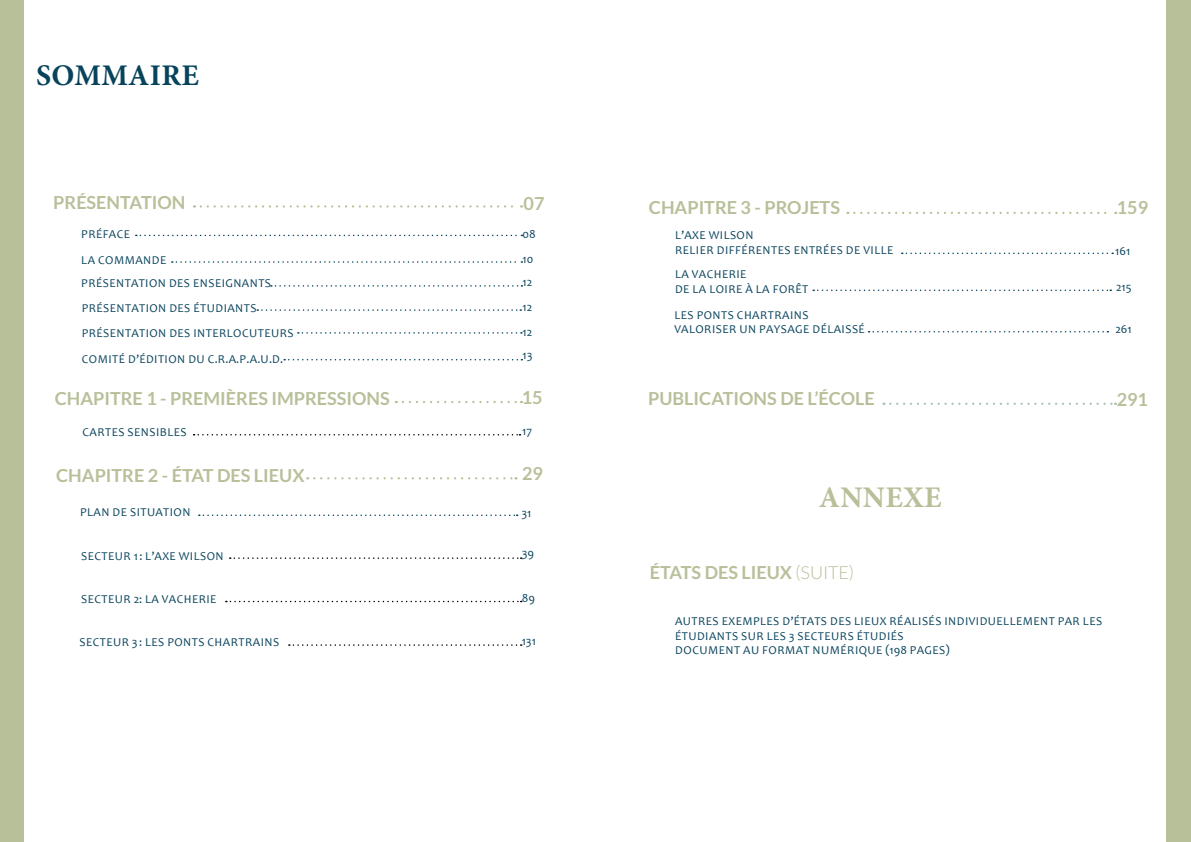
<style>
.page{position:relative;width:1191px;height:842px;background:#fff}
.page>*{position:absolute;margin:0;border:0;box-sizing:border-box;transform-origin:0 0}
.t1{font:700 30px "Minion Pro";letter-spacing:.01em;color:#08435c}
.t2{font:700 30px "Minion Pro";letter-spacing:.01em;color:#b8c09a}
.t3{font:700 18px "Lato";color:#b8c09a}
.t4{font:12px/14.4px "Candara";letter-spacing:.04em;color:#08435c}
.s1{font-weight:300}
</style>
<div class="page">
<div style="left:0;top:0;width:24px;height:842px;background:#b8c09a"></div>
<div style="left:1166px;top:0;width:25px;height:842px;background:#b8c09a"></div>
<svg style="left:403px;top:401px;width:119px;height:2px"></svg>
<svg style="left:194px;top:434px;width:326px;height:1px"></svg>
<svg style="left:201px;top:205px;width:321px;height:3px"></svg>
<svg style="left:136px;top:235px;width:386px;height:1px"></svg>
<svg style="left:172px;top:261px;width:350px;height:2px"></svg>
<svg style="left:271px;top:285px;width:251px;height:2px"></svg>
<svg style="left:257px;top:309px;width:264px;height:2px"></svg>
<svg style="left:298px;top:332px;width:224px;height:2px"></svg>
<svg style="left:284px;top:359px;width:238px;height:1px"></svg>
<svg style="left:314px;top:477px;width:202px;height:2px"></svg>
<svg style="left:868px;top:331px;width:240px;height:1px"></svg>
<svg style="left:813px;top:290px;width:298px;height:1px"></svg>
<svg style="left:901px;top:253px;width:212px;height:1px"></svg>
<svg style="left:199px;top:514px;width:318px;height:2px"></svg>
<svg style="left:890px;top:403px;width:226px;height:2px"></svg>
<svg style="left:854px;top:212px;width:262px;height:2px"></svg>
<svg style="left:289px;top:644px;width:233px;height:2px"></svg>
<svg style="left:226px;top:601px;width:296px;height:1px"></svg>
<svg style="left:230px;top:557px;width:292px;height:2px"></svg>
<h1 class="t1" style="left:36px;top:54px;width:164px">SOMMAIRE</h1>
<h2 class="t3" style="left:53px;top:192px;width:134px">PRÉSENTATION</h2>
<p class="t4" style="left:81px;top:221px;width:86px;line-height:26.3px">PRÉFACE<br>LA COMMANDE</p>
<p class="t4" style="left:81px;top:270px;width:214px;line-height:25.2px">PRÉSENTATION DES ENSEIGNANTS<br>PRÉSENTATION DES ÉTUDIANTS<br>PRÉSENTATION DES INTERLOCUTEURS<br>COMITÉ D’ÉDITION DU C.R.A.P.A.U.D.</p>
<h2 class="t3" style="left:55px;top:388px;width:337px">CHAPITRE 1 - PREMIÈRES IMPRESSIONS</h2>
<p class="t4" style="left:82px;top:424px;width:106px">CARTES SENSIBLES</p>
<h2 class="t3" style="left:523px;top:193px;width:22px">07</h2>
<p class="t4" style="left:522px;top:227px;width:15px">08</p>
<p class="t4" style="left:522px;top:247px;width:12px;line-height:23px">10<br>12</p>
<p class="t4" style="left:522px;top:299px;width:11px">12</p>
<p class="t4" style="left:522px;top:324px;width:11px">12</p>
<p class="t4" style="left:522px;top:347px;width:12px">13</p>
<h2 class="t3" style="left:521px;top:387px;width:22px">15</h2>
<p class="t4" style="left:522px;top:424px;width:11px">17</p>
<h2 class="t3" style="left:56px;top:466px;width:250px">CHAPITRE 2 - ÉTAT DES LIEUX</h2>
<h2 class="t3" style="left:522px;top:463px;width:22px">29</h2>
<p class="t4" style="left:80px;top:505px;width:112px">PLAN DE SITUATION</p>
<p class="t4" style="left:521px;top:506px;width:12px">31</p>
<p class="t4" style="left:81px;top:548px;width:144px">SECTEUR 1: L’AXE WILSON</p>
<p class="t4" style="left:81px;top:591px;width:137px">SECTEUR 2: LA VACHERIE</p>
<p class="t4" style="left:79px;top:635px;width:201px">SECTEUR 3: LES PONTS CHARTRAINS</p>
<p class="t4" style="left:522px;top:545px;width:14px">39</p>
<p class="t4" style="left:522px;top:591px;width:15px">89</p>
<p class="t4" style="left:522px;top:633px;width:16px">131</p>
<h2 class="t3" style="left:649px;top:197px;width:192px">CHAPITRE 3 - PROJETS</h2>
<p class="t4" style="left:675px;top:228px;width:220px">L’AXE WILSON<br>RELIER DIFFÉRENTES ENTRÉES DE VILLE</p>
<p class="t4" style="left:675px;top:267px;width:135px">LA VACHERIE<br>DE LA LOIRE À LA FORÊT</p>
<p class="t4" style="left:674px;top:308px;width:192px">LES PONTS CHARTRAINS<br>VALORISER UN PAYSAGE DÉLAISSÉ</p>
<h2 class="t3" style="left:1116px;top:197px;width:33px">159</h2>
<p class="t4" style="left:1115px;top:243px;width:17px">161</p>
<p class="t4" style="left:1116px;top:280px;width:17px">215</p>
<p class="t4" style="left:1115px;top:322px;width:18px">261</p>
<h2 class="t3" style="left:648px;top:389px;width:228px">PUBLICATIONS DE L’ÉCOLE</h2>
<h2 class="t3" style="left:1116px;top:389px;width:33px">291</h2>
<h1 class="t2" style="left:819px;top:477px;width:124px">ANNEXE</h1>
<h2 class="t3" style="left:649px;top:562px;width:205px">ÉTATS DES LIEUX <span class="s1">(SUITE)</span></h2>
<p class="t4" style="left:675px;top:614px;width:428px">AUTRES EXEMPLES D’ÉTATS DES LIEUX RÉALISÉS INDIVIDUELLEMENT PAR LES<br>ÉTUDIANTS SUR LES 3 SECTEURS ÉTUDIÉS<br>DOCUMENT AU FORMAT NUMÉRIQUE (198 PAGES)</p>
</div>
